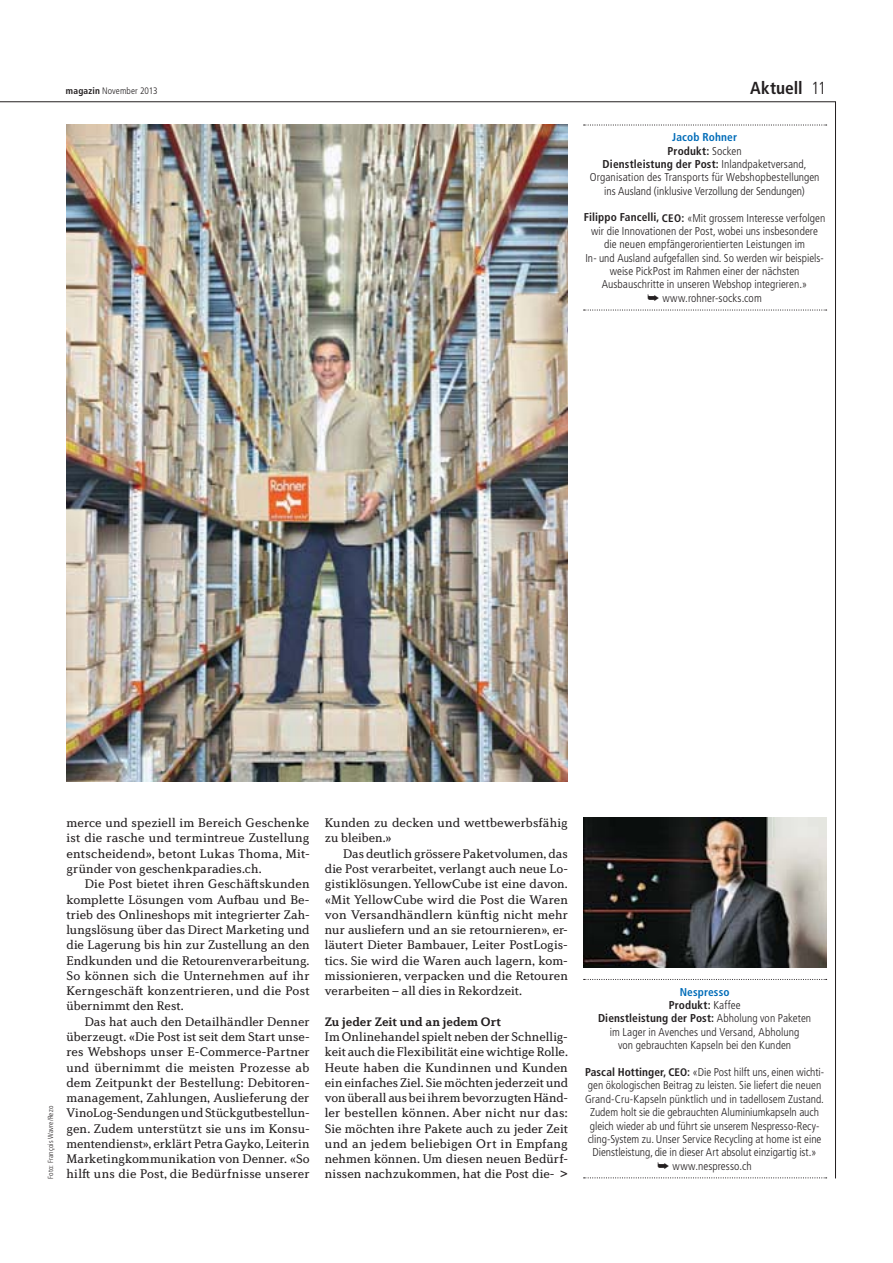
<style>
.page{position:relative;width:893px;height:1263px;background:#fff}
.page>*{position:absolute;margin:0;border:0;box-sizing:border-box;transform-origin:0 0}
.t1{font:700 condensed 17.4px "Frutiger LT Std";color:#231f20}
.t2{font:12.75px/15.3px "Diverda Serif LT Std";letter-spacing:.005em;color:#231f20;text-align:justify}
.t3{font:700 12.6px "Diverda Serif LT Std";color:#231f20}
.t4{font:300 condensed 11.4px/13.4px "Frutiger LT Std";letter-spacing:.005em;color:#231f20;text-align:center}
.t5{font:300 condensed 9.45px "Frutiger LT Std";letter-spacing:.01em;color:#231f20}
.t6{font:300 condensed 7.35px "Frutiger LT Std";letter-spacing:.015em;color:#231f20}
.s1{font-weight:700}
.s2{font-weight:300}
.s3{font-weight:700;color:#006cb8}
.s4{font-weight:700;font-size:10.95px}
.s5{font-family:"Apple";font-weight:400;font-stretch:normal;font-size:12.75px}
.s6{font-family:"Frutiger LT Std";font-weight:700;font-stretch:condensed}
</style>
<div class="page">
<img style="left:0;top:102px;width:836px;height:1077px">
<img style="left:583px;top:818px;width:243px;height:150px">
<p class="t5" style="left:66px;top:87px;width:93px"><span class="s1">magazin</span> November 2013</p>
<h1 class="t1" style="left:750px;top:80px;width:77px">Aktuell <span class="s2">11</span></h1>
<p class="t4" style="left:590px;top:131px;width:231px"><span class="s3">Jacob Rohner<br></span><span class="s1">Produkt:</span> Socken<br><span class="s1">Dienstleistung der Post:</span> Inlandpaketversand, Organisation des Transports für Webshopbestellungen ins Ausland (inklusive Verzollung der Sendungen)</p>
<p class="t4" style="left:584px;top:211px;width:243px"><span class="s1">Filippo Fancelli,</span> <span class="s4">CEO</span><span class="s1">:</span> «Mit grossem Interesse verfolgen wir die Innovationen der Post, wobei uns insbesondere die neuen empfängerorientierten Leistungen im<br>In- und Ausland aufgefallen sind. So werden wir beispiels&shy;weise PickPost im Rahmen einer der nächsten Ausbauschritte in unseren Webshop integrieren.»<br><span class="s5">Œ</span> www.rohner-socks.com</p>
<p class="t6" style="left:47px;top:1179px;width:74px;rotate:-90deg">Foto: François Wavre/Rezo</p>
<p class="t2" style="left:66px;top:816px;width:244px">merce und speziell im Bereich Geschenke</p>
<p class="t2" style="left:66px;top:832px;width:244px">ist die rasche und termintreue Zustellung</p>
<p class="t2" style="left:66px;top:847px;width:245px">entscheidend», betont Lukas Thoma, Mit-</p>
<p class="t2" style="left:66px;top:862px;width:197px">gründer von geschenkparadies.ch.</p>
<p class="t2" style="left:85px;top:878px;width:226px">Die Post bietet ihren Geschäftskunden</p>
<p class="t2" style="left:66px;top:893px;width:245px">komplette Lösungen vom Aufbau und Be-</p>
<p class="t2" style="left:66px;top:908px;width:245px">trieb des Onlineshops mit integrierter Zah-</p>
<p class="t2" style="left:66px;top:923px;width:245px">lungslösung über das Direct Marketing und</p>
<p class="t2" style="left:66px;top:939px;width:245px">die Lagerung bis hin zur Zustellung an den</p>
<p class="t2" style="left:66px;top:954px;width:245px">Endkunden und die Retourenverarbeitung.</p>
<p class="t2" style="left:66px;top:969px;width:245px">So können sich die Unternehmen auf ihr</p>
<p class="t2" style="left:66px;top:984px;width:245px">Kerngeschäft konzentrieren, und die Post</p>
<p class="t2" style="left:66px;top:1000px;width:119px">übernimmt den Rest.</p>
<p class="t2" style="left:85px;top:1015px;width:226px">Das hat auch den Detailhändler Denner</p>
<p class="t2" style="left:66px;top:1030px;width:245px">überzeugt. «Die Post ist seit dem Start unse-</p>
<p class="t2" style="left:66px;top:1046px;width:245px">res Webshops unser E-Commerce-Partner</p>
<p class="t2" style="left:66px;top:1061px;width:244px">und übernimmt die meisten Prozesse ab</p>
<p class="t2" style="left:66px;top:1076px;width:245px">dem Zeitpunkt der Bestellung: Debitoren-</p>
<p class="t2" style="left:66px;top:1091px;width:244px">management, Zahlungen, Auslieferung der</p>
<p class="t2" style="left:66px;top:1107px;width:245px">VinoLog-Sendungen und Stückgutbestellun-</p>
<p class="t2" style="left:66px;top:1122px;width:245px">gen. Zudem unterstützt sie uns im Konsu-</p>
<p class="t2" style="left:66px;top:1137px;width:244px">mentendienst», erklärt Petra Gayko, Leiterin</p>
<p class="t2" style="left:66px;top:1153px;width:245px">Marketingkommunikation von Denner. «So</p>
<p class="t2" style="left:66px;top:1168px;width:245px">hilft uns die Post, die Bedürfnisse unserer</p>
<p class="t2" style="left:325px;top:816px;width:245px">Kunden zu decken und wettbewerbsfähig</p>
<p class="t2" style="left:325px;top:832px;width:69px">zu bleiben.»</p>
<p class="t2" style="left:343px;top:847px;width:226px">Das deutlich grössere Paketvolumen, das</p>
<p class="t2" style="left:325px;top:862px;width:245px">die Post verarbeitet, verlangt auch neue Lo-</p>
<p class="t2" style="left:325px;top:878px;width:245px">gistiklösungen. YellowCube ist eine davon.</p>
<p class="t2" style="left:325px;top:893px;width:245px">«Mit YellowCube wird die Post die Waren</p>
<p class="t2" style="left:325px;top:908px;width:245px">von Versandhändlern künftig nicht mehr</p>
<p class="t2" style="left:325px;top:923px;width:245px">nur ausliefern und an sie retournieren», er-</p>
<p class="t2" style="left:325px;top:939px;width:245px">läutert Dieter Bambauer, Leiter PostLogis-</p>
<p class="t2" style="left:325px;top:954px;width:245px">tics. Sie wird die Waren auch lagern, kom-</p>
<p class="t2" style="left:325px;top:969px;width:245px">missionieren, verpacken und die Retouren</p>
<p class="t2" style="left:325px;top:984px;width:199px">verarbeiten – all dies in Rekordzeit.</p>
<p class="t3" style="left:325px;top:1017px;width:178px">Zu jeder Zeit und an jedem Ort</p>
<p class="t2" style="left:325px;top:1030px;width:245px">Im Onlinehandel spielt neben der Schnellig&shy;keit auch die Flexibilität eine wichtige Rolle.<br>Heute haben die Kundinnen und Kunden ein einfaches Ziel. Sie möchten jederzeit und von überall aus bei ihrem bevorzugten Händ&shy;ler bestellen können. Aber nicht nur das:<br>Sie möchten ihre Pakete auch zu jeder Zeit und an jedem beliebigen Ort in Empfang nehmen können. Um diesen neuen Bedürf&shy;nissen nachzukommen, hat die Post die- <span class="s6">&gt;</span></p>
<p class="t4" style="left:598px;top:986px;width:215px"><span class="s3">Nespresso<br></span><span class="s1">Produkt:</span> Kaffee<br><span class="s1">Dienstleistung der Post:</span> Abholung von Paketen im Lager in Avenches und Versand, Abholung<br>von gebrauchten Kapseln bei den Kunden</p>
<p class="t4" style="left:585px;top:1066px;width:241px"><span class="s1">Pascal Hottinger,</span> <span class="s4">CEO</span><span class="s1">:</span> «Die Post hilft uns, einen wichti&shy;gen ökologischen Beitrag zu leisten. Sie liefert die neuen Grand-Cru-Kapseln pünktlich und in tadellosem Zustand.<br>Zudem holt sie die gebrauchten Aluminiumkapseln auch gleich wieder ab und führt sie unserem Nespresso-Recy&shy;cling-System zu. Unser Service Recycling at home ist eine Dienstleistung, die in dieser Art absolut einzigartig ist.»<br><span class="s5">Œ</span> www.nespresso.ch</p>
</div>
